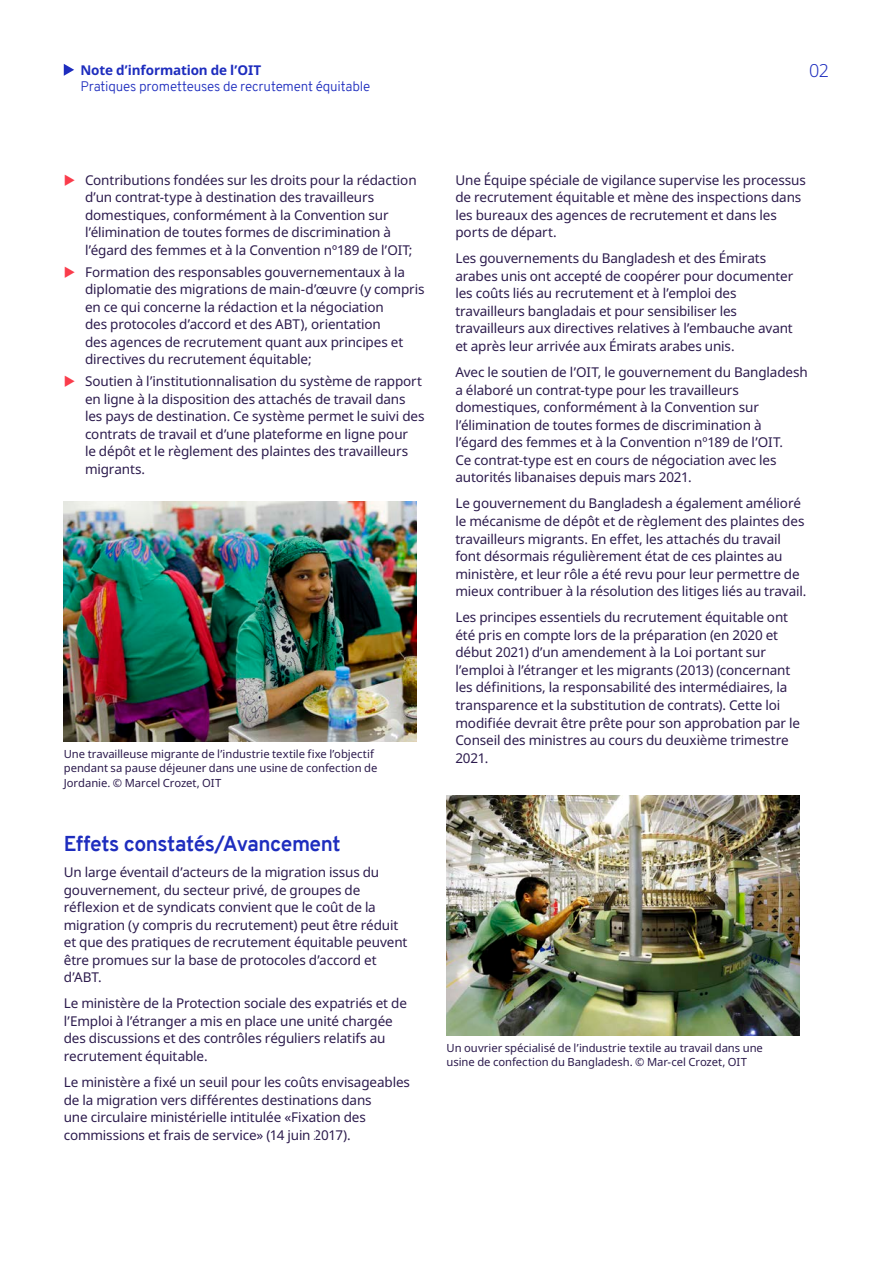
<style>
.page{position:relative;width:893px;height:1263px;background:#fff}
.page>*{position:absolute;margin:0;border:0;box-sizing:border-box;transform-origin:0 0}
.Titre_B{font:700 21px "Overpass";letter-spacing:-.02em;color:#1e2dbe}
.t1{font:300 18px "Noto Sans";color:#1e2dbe}
.Body{font:13.5px/17.5px "Noto Sans";letter-spacing:-.01em;color:#2c1b4d}
.Briefing_A4_-_Subhea{font:300 13.5px "Overpass";letter-spacing:-.01em;color:#1e2dbe}
.Briefing_A4_-_Subhea-2{font:700 13.5px "Noto Sans";letter-spacing:-.01em;color:#1e2dbe}
.Briefing_A4-caption{font:11.25px/14.2px "Noto Sans";color:#2c1b4d}
</style>
<div class="page">
<svg style="left:64px;top:64px;width:10px;height:12px"></svg>
<img style="left:446px;top:795px;width:353px;height:241px">
<img style="left:64px;top:501px;width:353px;height:241px">
<p class="Briefing_A4_-_Subhea-2" style="left:80px;top:60px;width:183px">Note d’information de l’OIT</p>
<h2 class="t1" style="left:809px;top:57px;width:22px">02</h2>
<p class="Briefing_A4_-_Subhea" style="left:80px;top:77px;width:291px">Pratiques prometteuses de recrutement équitable</p>
<p class="Body" style="left:85px;top:171px;width:333px">Contributions fondées sur les droits pour la rédaction d’un contrat-type à destination des travailleurs domestiques, conformément à la Convention sur l’élimination de toutes formes de discrimination à l’égard des femmes et à la Convention nº189 de l’OIT;</p>
<p class="Body" style="left:85px;top:263px;width:341px">Formation des responsables gouvernementaux à la diplomatie des migrations de main-d’œuvre (y compris en ce qui concerne la rédaction et la négociation<br>des protocoles d’accord et des ABT), orientation<br>des agences de recrutement quant aux principes et directives du recrutement équitable;</p>
<p class="Body" style="left:85px;top:373px;width:341px">Soutien à l’institutionnalisation du système de rapport en ligne à la disposition des attachés de travail dans les pays de destination. Ce système permet le suivi des contrats de travail et d’une plateforme en ligne pour<br>le dépôt et le règlement des plaintes des travailleurs migrants.</p>
<p class="Briefing_A4-caption" style="left:64px;top:747px;width:315px">Une travailleuse migrante de l’industrie textile fixe l’objectif pendant sa pause déjeuner dans une usine de confection de<br>Jordanie. © Marcel Crozet, OIT</p>
<p class="Titre_B" style="left:64px;top:829px;width:278px">Effets constatés/Avancement</p>
<p class="Body" style="left:64px;top:864px;width:345px">Un large éventail d’acteurs de la migration issus du gouvernement, du secteur privé, de groupes de réflexion et de syndicats convient que le coût de la migration (y compris du recrutement) peut être réduit et que des pratiques de recrutement équitable peuvent être promues sur la base de protocoles d’accord et d’ABT.</p>
<p class="Body" style="left:64px;top:995px;width:345px">Le ministère de la Protection sociale des expatriés et de l’Emploi à l’étranger a mis en place une unité chargée des discussions et des contrôles réguliers relatifs au recrutement équitable.</p>
<p class="Body" style="left:64px;top:1074px;width:348px">Le ministère a fixé un seuil pour les coûts envisageables de la migration vers différentes destinations dans<br>une circulaire ministérielle intitulée «Fixation des commissions et frais de service» (14 juin 2017).</p>
<p class="Body" style="left:455px;top:171px;width:352px">Une Équipe spéciale de vigilance supervise les processus de recrutement équitable et mène des inspections dans les bureaux des agences de recrutement et dans les ports de départ.</p>
<p class="Body" style="left:455px;top:250px;width:339px">Les gouvernements du Bangladesh et des Émirats arabes unis ont accepté de coopérer pour documenter les coûts liés au recrutement et à l’emploi des travailleurs bangladais et pour sensibiliser les travailleurs aux directives relatives à l’embauche avant et après leur arrivée aux Émirats arabes unis.</p>
<p class="Body" style="left:455px;top:364px;width:354px">Avec le soutien de l’OIT, le gouvernement du Bangladesh a élaboré un contrat-type pour les travailleurs domestiques, conformément à la Convention sur l’élimination de toutes formes de discrimination à<br>l’égard des femmes et à la Convention nº189 de l’OIT.<br>Ce contrat-type est en cours de négociation avec les autorités libanaises depuis mars 2021.</p>
<p class="Body" style="left:455px;top:495px;width:352px">Le gouvernement du Bangladesh a également amélioré le mécanisme de dépôt et de règlement des plaintes des travailleurs migrants. En effet, les attachés du travail font désormais régulièrement état de ces plaintes au ministère, et leur rôle a été revu pour leur permettre de mieux contribuer à la résolution des litiges liés au travail.</p>
<p class="Body" style="left:455px;top:609px;width:346px">Les principes essentiels du recrutement équitable ont été pris en compte lors de la préparation (en 2020 et début 2021) d’un amendement à la Loi portant sur l’emploi à l’étranger et les migrants (2013) (concernant les définitions, la responsabilité des intermédiaires, la transparence et la substitution de contrats). Cette loi modifiée devrait être prête pour son approbation par le Conseil des ministres au cours du deuxième trimestre 2021.</p>
<p class="Briefing_A4-caption" style="left:446px;top:1041px;width:318px">Un ouvrier spécialisé de l’industrie textile au travail dans une usine de confection du Bangladesh. © Mar-cel Crozet, OIT</p>
</div>
